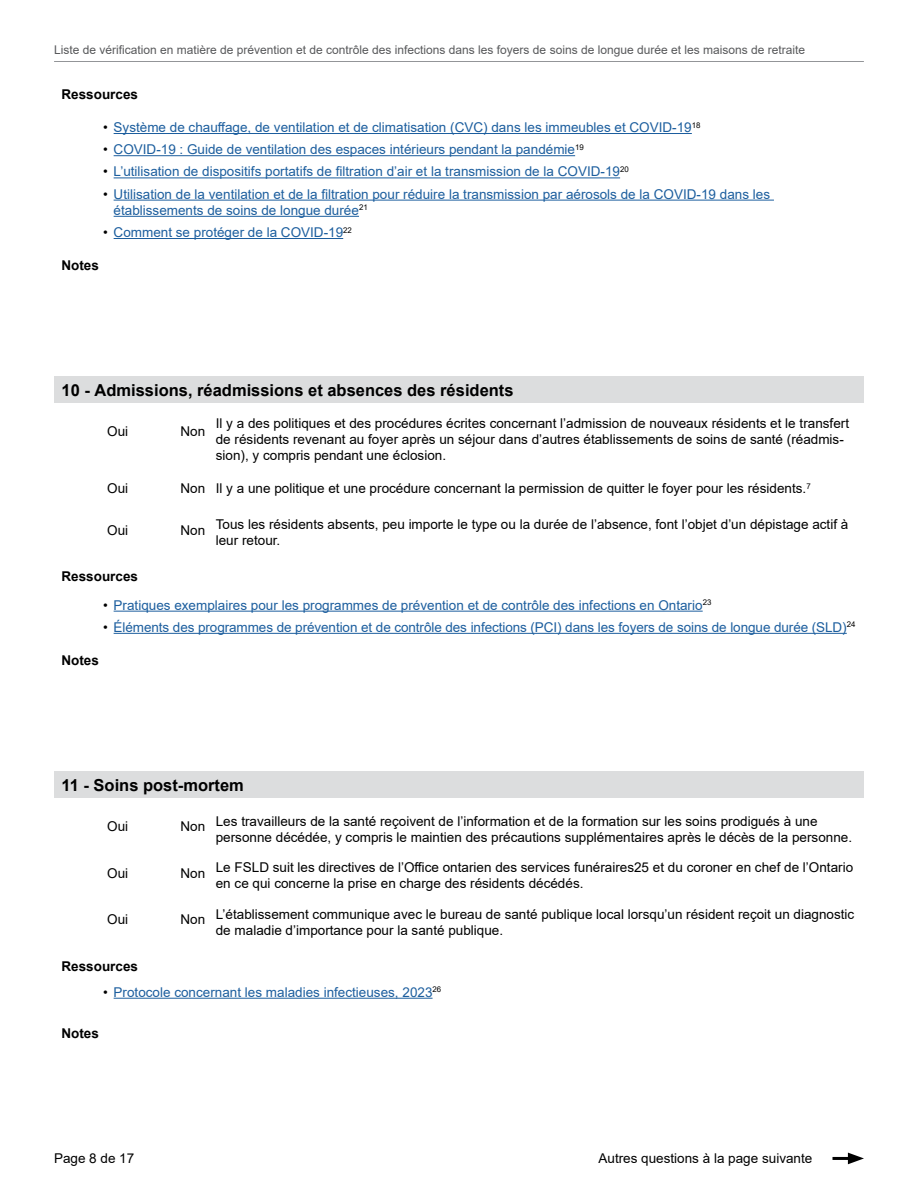
<style>
.page{position:relative;width:918px;height:1188px;background:#fff}
.page>*{position:absolute;margin:0;border:0;box-sizing:border-box;transform-origin:0 0}
.Heading_2_-_Number_list{font:700 16.5px "Dsspsq Arial";color:#000}
.Body_Text{font:13.5px/16.2px "Kdpddn Arial";color:#000}
.Body_Text-2{font:13.5px/16.2px "Bjkgrb Arial";color:#000}
.bullet{font:13.5px "Kdpddn Arial";color:#1c5e9e}
.bullet-2{font:13.5px/16.2px "Bjkgrb Arial";color:#1c5e9e}
.Body_Text-3{font:700 13.5px "Dsspsq Arial";color:#000}
.t1{font:13.5px "Lqgrwr Arial";color:#000}
.t2{font:12px "Sfjdxx Arial";color:#58595b}
.s1{font-family:"Kdpddn Arial";color:#000}
.s2{color:#000}
.s3{font-family:"Kdpddn Arial"}
.s4{font-family:"Bjkgrb Arial"}
.s5{font-family:"Cfvkrg Arial"}
</style>
<div class="page">
<hr style="left:832px;top:1157px;width:22px;height:3px;background:#000">
<svg style="left:848px;top:1153px;width:16px;height:11px"></svg>
<hr style="left:54px;top:61px;width:810px;height:1px;background:#939598">
<div style="left:54px;top:376px;width:810px;height:27px;background:#dcddde"></div>
<hr style="left:114px;top:611px;width:589px;height:1px;background:#1c5e9e">
<hr style="left:114px;top:633px;width:733px;height:1px;background:#1c5e9e">
<div style="left:54px;top:771px;width:810px;height:27px;background:#dcddde"></div>
<hr style="left:114px;top:998px;width:319px;height:1px;background:#1c5e9e">
<hr style="left:114px;top:133px;width:578px;height:1px;background:#1c5e9e">
<hr style="left:114px;top:155px;width:461px;height:1px;background:#1c5e9e">
<hr style="left:114px;top:177px;width:506px;height:1px;background:#1c5e9e">
<hr style="left:114px;top:200px;width:660px;height:1px;background:#1c5e9e">
<hr style="left:114px;top:216px;width:245px;height:1px;background:#1c5e9e">
<hr style="left:114px;top:238px;width:229px;height:1px;background:#1c5e9e">
<p class="t2" style="left:54px;top:42px;width:753px">Liste de vérification en matière de prévention et de contrôle des infections dans les foyers de soins de longue durée et les maisons de retraite</p>
<p class="Body_Text-3" style="left:62px;top:85px;width:78px">Ressources</p>
<p class="bullet-2" style="left:103px;top:119px;width:599px"><span class="s1">•</span> Système de chauffage, de ventilation et de climatisation (CVC) dans les immeubles et COVID-19<sup>18</sup></p>
<p class="bullet" style="left:103px;top:140px;width:482px"><span class="s2">•</span> COVID-19 : Guide de ventilation des espaces intérieurs pendant la pandémie<sup>19</sup></p>
<p class="bullet-2" style="left:103px;top:164px;width:527px"><span class="s1">•</span> L’utilisation de dispositifs portatifs de filtration d’air et la transmission de la COVID-19<sup>20</sup></p>
<p class="bullet-2" style="left:114px;top:186px;width:658px;text-indent:-10px"><span class="s1">•</span> Utilisation de la ventilation et de la filtration pour réduire la transmission par aérosols de la COVID-19 dans les <span class="s3">établissements de soins de longue durée</span><sup>21</sup></p>
<p class="bullet" style="left:103px;top:223px;width:250px"><span class="s2">•</span> Comment se protéger de la COVID-19<sup>22</sup></p>
<p class="Body_Text-3" style="left:62px;top:256px;width:39px">Notes</p>
<h2 class="Heading_2_-_Number_list" style="left:62px;top:378px;width:454px">10 - Admissions, réadmissions et absences des résidents</h2>
<p class="Body_Text" style="left:216px;top:415px;width:635px">Il y a des politiques et des procédures écrites concernant l’admission de nouveaux résidents et le transfert de résidents revenant au foyer après un séjour dans d’autres établissements de soins de santé (réadmis&shy;<span class="s4">sion), y compris pendant une éclosion.</span></p>
<p class="Body_Text-2" style="left:216px;top:480px;width:596px">Il y a une politique et une procédure concernant la permission de quitter le foyer pour les résidents.<sup>7</sup></p>
<p class="Body_Text" style="left:216px;top:516px;width:634px">Tous les résidents absents, peu importe le type ou la durée de l’absence, font l’objet d’un dépistage actif à <span class="s4">leur retour.</span></p>
<p class="Body_Text" style="left:107px;top:423px;width:23px">Oui</p>
<p class="Body_Text" style="left:181px;top:423px;width:26px">Non</p>
<p class="Body_Text" style="left:107px;top:480px;width:23px">Oui</p>
<p class="Body_Text" style="left:107px;top:522px;width:23px">Oui</p>
<p class="Body_Text" style="left:181px;top:480px;width:26px">Non</p>
<p class="Body_Text" style="left:181px;top:522px;width:26px">Non</p>
<p class="Body_Text-3" style="left:62px;top:567px;width:78px">Ressources</p>
<p class="bullet" style="left:103px;top:596px;width:610px"><span class="s2">•</span> Pratiques exemplaires pour les programmes de prévention et de contrôle des infections en Ontario<sup>23</sup></p>
<p class="bullet" style="left:103px;top:618px;width:754px"><span class="s2">•</span> Éléments des programmes de prévention et de contrôle des infections (PCI) dans les foyers de soins de longue durée (SLD)<sup>24</sup></p>
<p class="Body_Text-3" style="left:62px;top:651px;width:39px">Notes</p>
<h2 class="Heading_2_-_Number_list" style="left:62px;top:773px;width:184px"><span class="s5">11 -</span> Soins post-mortem</h2>
<p class="Body_Text-2" style="left:216px;top:813px;width:638px"><span class="s3">Les travailleurs de la santé reçoivent de l’information et de la formation sur les soins prodigués à une </span>personne décédée, y compris le maintien des précautions supplémentaires après le décès de la personne.</p>
<p class="Body_Text-2" style="left:216px;top:859px;width:639px">Le FSLD suit les directives de l’Office ontarien des services funéraires25 et du coroner en chef de l’Ontario en ce qui concerne la prise en charge des résidents décédés.</p>
<p class="Body_Text" style="left:216px;top:906px;width:640px">L’établissement communique avec le bureau de santé publique local lorsqu’un résident reçoit un diagnostic <span class="s4">de maladie d’importance pour la santé publique.</span></p>
<p class="Body_Text" style="left:107px;top:818px;width:23px">Oui</p>
<p class="Body_Text" style="left:107px;top:865px;width:23px">Oui</p>
<p class="Body_Text" style="left:107px;top:911px;width:23px">Oui</p>
<p class="Body_Text" style="left:181px;top:818px;width:26px">Non</p>
<p class="Body_Text" style="left:181px;top:865px;width:26px">Non</p>
<p class="Body_Text" style="left:181px;top:911px;width:26px">Non</p>
<p class="Body_Text-3" style="left:62px;top:956px;width:78px">Ressources</p>
<p class="bullet" style="left:103px;top:983px;width:340px"><span class="s2">•</span> Protocole concernant les maladies infectieuses, 2023<sup>26</sup></p>
<p class="Body_Text-3" style="left:62px;top:1024px;width:39px">Notes</p>
<p class="Body_Text" style="left:54px;top:1150px;width:82px">Page 8 de 17</p>
<p class="t1" style="left:598px;top:1149px;width:215px">Autres questions à la page suivante</p>
</div>
